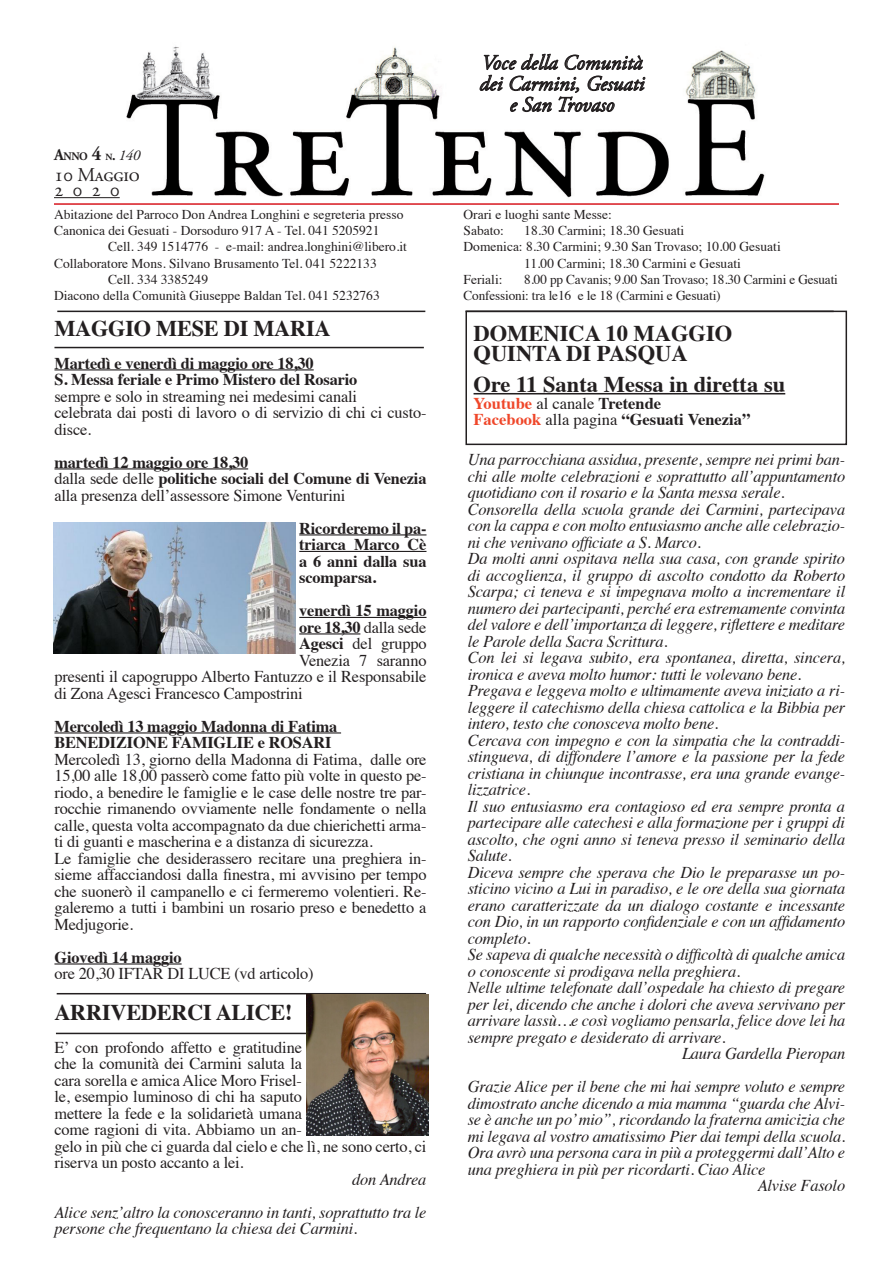
<style>
.page{position:relative;width:893px;height:1263px;background:#fff}
.page>*{position:absolute;margin:0;border:0;box-sizing:border-box;transform-origin:0 0}
.t1{font:700 22.5px "Times";color:#231f20}
.t2{font:italic 21px "Adobe Garamond Pro";color:#231f20}
.t3{font:19.5px "Adobe Garamond Pro";letter-spacing:-.01em;color:#231f20}
.t4{font:italic 16.5px/16.5px "Times";letter-spacing:-.01em;color:#231f20;text-align:justify}
.t5{font:16.5px/16.5px "Times";letter-spacing:-.01em;color:#231f20}
.t6{font:700 16.5px/16.5px "Times";letter-spacing:-.01em;color:#231f20;text-align:justify}
.t7{font:13.5px "Times";color:#231f20}
.t8{font:700 11.55px "Adobe Garamond Pro";color:#231f20;scale:.95 1}
.s1{font-size:16.5px}
.s2{font-size:19.5px}
.s3{font-size:9.45px}
.s4{font-size:13.5px}
.s5{font-weight:400;font-style:italic;font-size:15px}
.s6{font-weight:700}
.s7{font-weight:700;color:#ef472a}
.s8{color:#ef472a}
.s9{font-weight:400}
</style>
<div class="page">
<div style="left:465px;top:311px;width:382px;height:134px;border:2px solid #231f20"></div>
<hr style="left:54px;top:369px;width:260px;height:1px;background:#231f20">
<hr style="left:54px;top:468px;width:194px;height:1px;background:#231f20">
<hr style="left:299px;top:534px;width:127px;height:1px;background:#231f20">
<hr style="left:299px;top:551px;width:127px;height:1px;background:#231f20">
<hr style="left:299px;top:617px;width:127px;height:1px;background:#231f20">
<hr style="left:299px;top:633px;width:61px;height:1px;background:#231f20">
<hr style="left:54px;top:732px;width:287px;height:1px;background:#231f20">
<hr style="left:54px;top:963px;width:128px;height:1px;background:#231f20">
<img style="left:90px;top:46px;width:675px;height:153px">
<hr style="left:54px;top:203px;width:785px;height:2px;background:#d7171f">
<svg style="left:480px;top:54px;width:165px;height:58px"></svg>
<hr style="left:54px;top:197px;width:66px;height:1px;background:#231f20">
<hr style="left:466px;top:311px;width:368px;height:1px;background:#231f20">
<hr style="left:474px;top:393px;width:311px;height:1px;background:#231f20">
<hr style="left:57px;top:311px;width:368px;height:1px;background:#231f20">
<hr style="left:57px;top:993px;width:369px;height:1px;background:#231f20">
<hr style="left:56px;top:1033px;width:369px;height:1px;background:#231f20">
<hr style="left:54px;top:347px;width:370px;height:1px;background:#231f20">
<img style="left:53px;top:523px;width:242px;height:131px">
<img style="left:306px;top:994px;width:123px;height:141px">
<p class="t8" style="left:54px;top:149px;width:92px"><span class="s1">A</span>NNO <span class="s2">4</span> <span class="s3">N</span><span class="s4">.</span> <span class="s5">140</span></p>
<p class="t3" style="left:54px;top:163px;width:88px">10 Maggio</p>
<p class="t3" style="left:54px;top:178px;width:67px">2 0 2 0</p>
<p class="t7" style="left:54px;top:202px;width:351px">Abitazione del Parroco Don Andrea Longhini e segreteria presso</p>
<p class="t7" style="left:54px;top:218px;width:327px">Canonica dei Gesuati - Dorsoduro 917 A - Tel. 041 5205921</p>
<p class="t7" style="left:108px;top:234px;width:300px">Cell. 349 1514776 - e-mail: andrea.longhini@libero.it</p>
<p class="t7" style="left:54px;top:250px;width:324px">Collaboratore Mons. Silvano Brusamento Tel. 041 5222133</p>
<p class="t7" style="left:108px;top:267px;width:102px">Cell. 334 3385249</p>
<p class="t7" style="left:54px;top:283px;width:327px">Diacono della Comunità Giuseppe Baldan Tel. 041 5232763</p>
<p class="t1" style="left:54px;top:307px;width:278px">MAGGIO MESE DI MARIA</p>
<p class="t6" style="left:54px;top:353px;width:261px">Martedì e venerdì di maggio ore 18,30</p>
<p class="t6" style="left:54px;top:370px;width:304px">S. Messa feriale e Primo Mistero del Rosario</p>
<p class="t5" style="left:54px;top:387px;width:304px">sempre e solo in streaming nei medesimi canali</p>
<p class="t5" style="left:54px;top:403px;width:373px">celebrata dai posti di lavoro o di servizio di chi ci custo&shy;disce.</p>
<p class="t6" style="left:54px;top:452px;width:195px">martedì 12 maggio ore 18,30</p>
<p class="t5" style="left:54px;top:469px;width:374px">dalla sede delle <span class="s6">politiche sociali del Comune di Venezia </span>alla presenza dell’assessore Simone Venturini</p>
<p class="t6" style="left:299px;top:518px;width:129px">Ricorderemo il pa&shy;triarca Marco Cè a 6 anni dalla sua scomparsa.</p>
<p class="t6" style="left:299px;top:601px;width:129px">venerdì 15 maggio</p>
<p class="t5" style="left:299px;top:618px;width:129px"><span class="s6">ore 18,30</span> dalla sede</p>
<p class="t5" style="left:299px;top:634px;width:129px"><span class="s6">Agesci</span> del gruppo</p>
<p class="t5" style="left:299px;top:651px;width:129px">Venezia 7 saranno</p>
<p class="t5" style="left:54px;top:667px;width:374px">presenti il capogruppo Alberto Fantuzzo e il Responsabile</p>
<p class="t5" style="left:54px;top:684px;width:250px">di Zona Agesci Francesco Campostrini</p>
<p class="t6" style="left:54px;top:716px;width:284px">Mercoledì 13 maggio Madonna di Fatima</p>
<p class="t6" style="left:54px;top:733px;width:278px">BENEDIZIONE FAMIGLIE e ROSARI</p>
<p class="t5" style="left:54px;top:750px;width:374px;text-align:justify">Mercoledì 13, giorno della Madonna di Fatima, dalle ore 15,00 alle 18,00 passerò come fatto più volte in questo pe&shy;riodo, a benedire le famiglie e le case delle nostre tre par&shy;rocchie rimanendo ovviamente nelle fondamente o nella calle, questa volta accompagnato da due chierichetti arma&shy;ti di guanti e mascherina e a distanza di sicurezza.</p>
<p class="t5" style="left:54px;top:849px;width:373px;text-align:justify">Le famiglie che desiderassero recitare una preghiera in&shy;sieme affacciandosi dalla finestra, mi avvisino per tempo che suonerò il campanello e ci fermeremo volentieri. Re&shy;galeremo a tutti i bambini un rosario preso e benedetto a Medjugorie.</p>
<p class="t6" style="left:54px;top:947px;width:129px">Giovedì 14 maggio</p>
<p class="t5" style="left:54px;top:964px;width:261px">ore 20,30 IFTAR DI LUCE (vd articolo)</p>
<p class="t1" style="left:54px;top:991px;width:240px">ARRIVEDERCI ALICE!</p>
<p class="t5" style="left:54px;top:1038px;width:374px">E’ con profondo affetto e gratitudine<br>che la comunità dei Carmini saluta la<br>cara sorella e amica Alice Moro Frisel-<br>le, esempio luminoso di chi ha saputo<br>mettere la fede e la solidarietà umana<br>come ragioni di vita. Abbiamo un an-<br>gelo in più che ci guarda dal cielo e che lì, ne sono certo, ci riserva un posto accanto a lei.</p>
<p class="t4" style="left:352px;top:1170px;width:76px">don Andrea</p>
<p class="t4" style="left:54px;top:1203px;width:373px">Alice senz’altro la conosceranno in tanti, soprattutto tra le persone che frequentano la chiesa dei Carmini.</p>
<p class="t2" style="left:482px;top:50px;width:162px">Voce della Comunità</p>
<p class="t2" style="left:479px;top:71px;width:166px">dei Carmini, Gesuati</p>
<p class="t2" style="left:510px;top:92px;width:106px">e San Trovaso</p>
<p class="t7" style="left:463px;top:202px;width:150px">Orari e luoghi sante Messe:</p>
<p class="t7" style="left:463px;top:218px;width:42px">Sabato:</p>
<p class="t7" style="left:524px;top:218px;width:162px">18.30 Carmini; 18.30 Gesuati</p>
<p class="t7" style="left:463px;top:234px;width:319px">Domenica: 8.30 Carmini; 9.30 San Trovaso; 10.00 Gesuati</p>
<p class="t7" style="left:524px;top:250px;width:218px">11.00 Carmini; 18.30 Carmini e Gesuati</p>
<p class="t7" style="left:463px;top:267px;width:41px">Feriali:</p>
<p class="t7" style="left:524px;top:267px;width:315px">8.00 pp Cavanis; 9.00 San Trovaso; 18.30 Carmini e Gesuati</p>
<p class="t7" style="left:463px;top:283px;width:259px">Confessioni: tra le16 e le 18 (Carmini e Gesuati)</p>
<p class="t1" style="left:474px;top:312px;width:260px">DOMENICA 10 MAGGIO</p>
<p class="t1" style="left:474px;top:332px;width:216px">QUINTA DI PASQUA</p>
<p class="t1" style="left:474px;top:363px;width:313px">Ore 11 Santa Messa in diretta su</p>
<p class="t5" style="left:474px;top:393px;width:189px"><span class="s7">Youtube</span> al canale <span class="s6">Tretende</span></p>
<p class="t6" style="left:474px;top:410px;width:278px"><span class="s8">Facebook</span> <span class="s9">alla pagina</span> “Gesuati Venezia”</p>
<p class="t4" style="left:468px;top:450px;width:379px">Una parrocchiana assidua, presente, sempre nei primi ban&shy;chi alle molte celebrazioni e soprattutto all’appuntamento quotidiano con il rosario e la Santa messa serale.</p>
<p class="t4" style="left:468px;top:500px;width:379px">Consorella della scuola grande dei Carmini, partecipava con la cappa e con molto entusiasmo anche alle celebrazio&shy;ni che venivano officiate a S. Marco.</p>
<p class="t4" style="left:468px;top:549px;width:379px">Da molti anni ospitava nella sua casa, con grande spirito di accoglienza, il gruppo di ascolto condotto da Roberto Scarpa; ci teneva e si impegnava molto a incrementare il numero dei partecipanti, perché era estremamente convinta del valore e dell’importanza di leggere, riflettere e meditare le Parole della Sacra Scrittura.</p>
<p class="t4" style="left:468px;top:648px;width:379px">Con lei si legava subito, era spontanea, diretta, sincera, ironica e aveva molto humor: tutti le volevano bene.</p>
<p class="t4" style="left:468px;top:681px;width:379px">Pregava e leggeva molto e ultimamente aveva iniziato a ri&shy;leggere il catechismo della chiesa cattolica e la Bibbia per intero, testo che conosceva molto bene.</p>
<p class="t4" style="left:468px;top:731px;width:379px">Cercava con impegno e con la simpatia che la contraddi&shy;stingueva, di diffondere l’amore e la passione per la fede cristiana in chiunque incontrasse, era una grande evange&shy;lizzatrice.</p>
<p class="t4" style="left:468px;top:797px;width:379px">Il suo entusiasmo era contagioso ed era sempre pronta a partecipare alle catechesi e alla formazione per i gruppi di ascolto, che ogni anno si teneva presso il seminario della Salute.</p>
<p class="t4" style="left:468px;top:863px;width:379px">Diceva sempre che sperava che Dio le preparasse un po&shy;sticino vicino a Lui in paradiso, e le ore della sua giornata erano caratterizzate da un dialogo costante e incessante con Dio, in un rapporto confidenziale e con un affidamento completo.</p>
<p class="t4" style="left:468px;top:945px;width:379px">Se sapeva di qualche necessità o difficoltà di qualche amica o conoscente si prodigava nella preghiera.</p>
<p class="t4" style="left:468px;top:978px;width:379px">Nelle ultime telefonate dall’ospedale ha chiesto di pregare per lei, dicendo che anche i dolori che aveva servivano per arrivare lassù…e così vogliamo pensarla, felice dove lei ha sempre pregato e desiderato di arrivare.</p>
<p class="t4" style="left:682px;top:1044px;width:165px">Laura Gardella Pieropan</p>
<p class="t4" style="left:468px;top:1077px;width:379px">Grazie Alice per il bene che mi hai sempre voluto e sempre dimostrato anche dicendo a mia mamma “guarda che Alvi&shy;se è anche un po’ mio”, ricordando la fraterna amicizia che mi legava al vostro amatissimo Pier dai tempi della scuola.<br>Ora avrò una persona cara in più a proteggermi dall’Alto e una preghiera in più per ricordarti. Ciao Alice</p>
<p class="t4" style="left:758px;top:1176px;width:89px">Alvise Fasolo</p>
</div>
